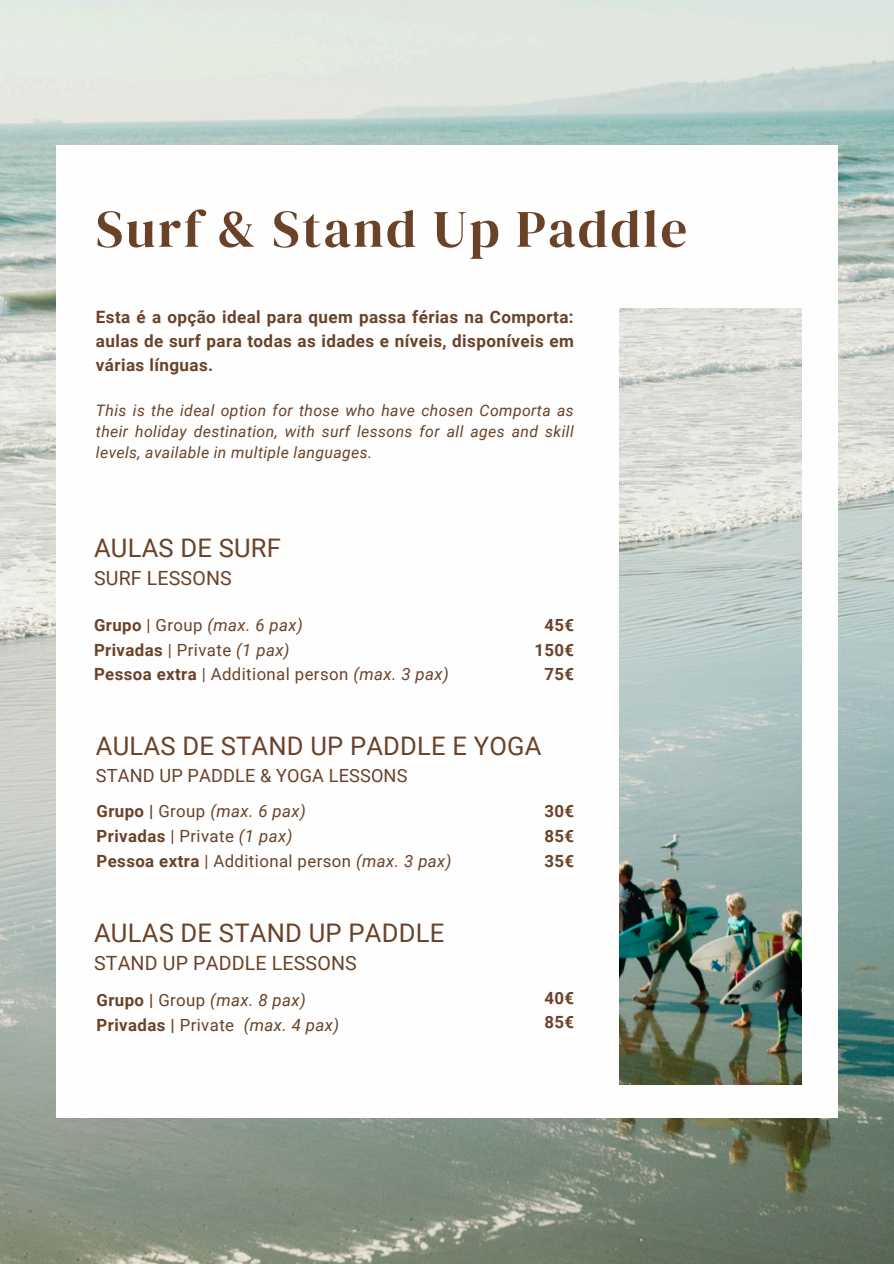
<style>
.page{position:relative;width:894px;height:1264px;background:#fff}
.page>*{position:absolute;margin:0;border:0;box-sizing:border-box;transform-origin:0 0}
.t1{font:52.5px "DM Serif Display";letter-spacing:.045em;color:#6a4228}
.t2{font:25.65px "Roboto";letter-spacing:.01em;color:#6a4228}
.t3{font:25.5px "Roboto";letter-spacing:.01em;color:#6a4228}
.t4{font:19.65px "Roboto";letter-spacing:.01em;color:#6a4228}
.t5{font:19.5px "Roboto";letter-spacing:.01em;color:#6a4228}
.t6{font:18.15px "Roboto";letter-spacing:.01em;color:#6a4228}
.t7{font:700 17.1px/23.7px "Roboto";letter-spacing:.025em;color:#6a4228;text-align:justify}
.t8{font:700 16.8px/24.8px "Roboto";letter-spacing:.025em;color:#6a4228}
.t9{font:16.8px "Roboto";letter-spacing:.025em;color:#6a4228}
.t10{font:italic 16.8px "Roboto";letter-spacing:.025em;color:#6a4228}
.t11{font:italic 15.75px/21.3px "Roboto";letter-spacing:.025em;color:#6a4228;text-align:justify}
.s1{font-weight:700;font-style:normal}
.s2{font-style:normal}
.s3{font-weight:400}
.s4{font-weight:400;font-style:italic}
.s5{font-weight:700}
.s6{font-style:italic}
</style>
<div class="page">
<img style="left:0;top:0;width:893px;height:1263px">
<div style="left:56px;top:146px;width:781px;height:971px;background:#fefefe"></div>
<img style="left:619px;top:308px;width:182px;height:776px">
<h1 class="t1" style="left:96px;top:192px;width:592px">Surf &amp; Stand Up Paddle</h1>
<h3 class="t7" style="left:96px;top:305px;width:479px">Esta é a opção ideal para quem passa férias na Comporta: aulas de surf para todas as idades e níveis, disponíveis em várias línguas.</h3>
<p class="t11" style="left:96px;top:399px;width:479px">This is the ideal option for those who have chosen Comporta as their holiday destination, with surf lessons for all ages and skill levels, available in multiple languages.</p>
<h2 class="t3" style="left:94px;top:533px;width:188px">AULAS DE SURF</h2>
<h2 class="t5" style="left:94px;top:567px;width:139px">SURF LESSONS</h2>
<p class="t10" style="left:94px;top:615px;width:210px"><span class="s1">Grupo</span> <span class="s2">| Group</span> (max. 6 pax)</p>
<p class="t8" style="left:94px;top:637px;width:197px">Privadas <span class="s3">| Private</span> <span class="s4">(1 pax)</span></p>
<h3 class="t9" style="left:94px;top:665px;width:356px"><span class="s5">Pessoa extra</span> | Additional person <span class="s6">(max. 3 pax)</span></h3>
<p class="t8" style="left:534px;top:612px;width:41px;text-align:center">45€<br>150€<br>75€</p>
<h2 class="t3" style="left:96px;top:731px;width:447px">AULAS DE STAND UP PADDLE E YOGA</h2>
<h2 class="t6" style="left:96px;top:765px;width:313px">STAND UP PADDLE &amp; YOGA LESSONS</h2>
<p class="t10" style="left:97px;top:801px;width:211px"><span class="s1">Grupo |</span> <span class="s2">Group</span> (max. 6 pax)</p>
<p class="t8" style="left:97px;top:824px;width:197px">Privadas <span class="s3">| Private</span> <span class="s4">(1 pax)</span></p>
<p class="t9" style="left:97px;top:851px;width:356px"><span class="s5">Pessoa extra</span> | Additional person <span class="s6">(max. 3 pax)</span></p>
<h3 class="t8" style="left:544px;top:799px;width:31px;text-align:justify">30€ 85€ 35€</h3>
<p class="t2" style="left:94px;top:918px;width:351px">AULAS DE STAND UP PADDLE</p>
<p class="t4" style="left:94px;top:951px;width:264px">STAND UP PADDLE LESSONS</p>
<h2 class="t10" style="left:97px;top:990px;width:211px"><span class="s1">Grupo |</span> <span class="s2">Group</span> (max. 8 pax)</h2>
<p class="t8" style="left:97px;top:1012px;width:139px">Privadas | <span class="s3">Private</span></p>
<p class="t10" style="left:243px;top:1015px;width:97px">(max. 4 pax)</p>
<h3 class="t8" style="left:544px;top:985px;width:31px">40€<br>85€</h3>
</div>
